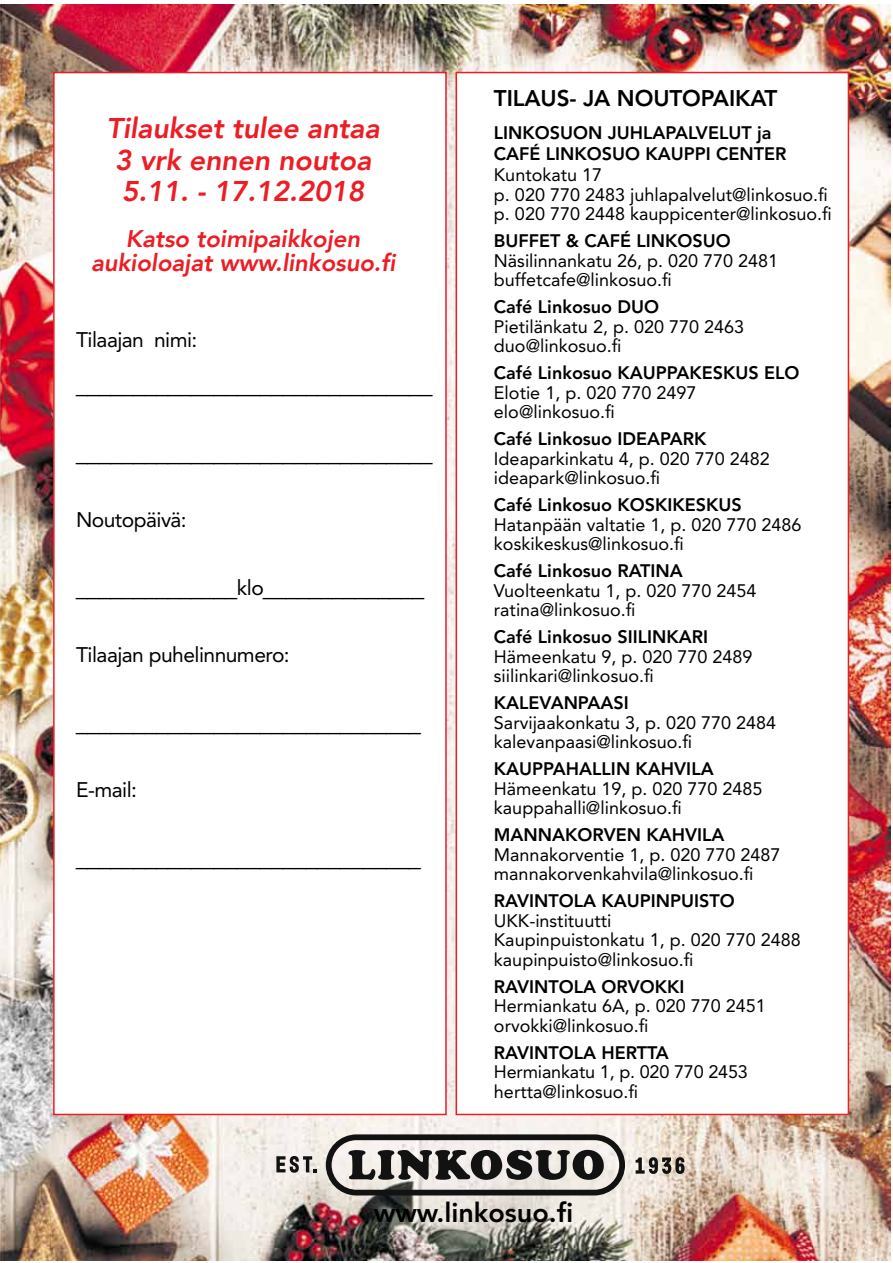
<style>
.page{position:relative;width:893px;height:1263px;background:#fff}
.page>*{position:absolute;margin:0;border:0;box-sizing:border-box;transform-origin:0 0}
.t1{font:italic 800 28.5px/31.5px "Avenir LT Com";letter-spacing:-.005em;color:#ec1d25}
.t2{font:800 27px "Avenir LT Std";color:#000}
.t3{font:italic 800 24px/24px "Avenir LT Com";letter-spacing:-.005em;color:#ec1d25;text-align:center}
.t4{font:800 22.5px "Avenir LT Std";letter-spacing:-.005em;color:#000}
.t5{font:21px "Gill Sans";color:#000}
.t6{font:21px "Avenir LT Std";letter-spacing:-.025em;color:#000}
.t7{font:18px/19.5px "Avenir LT Std";color:#000}
.t8{font:800 18px/21px "Avenir LT Std";color:#000}
.s1{font-family:"Avenir LT Std"}
</style>
<div class="page">
<img style="left:0;top:4px;width:890px;height:1257px">
<div style="left:53px;top:72px;width:394px;height:1043px;background:#fff;border:2px solid #ec1d25"></div>
<div style="left:456px;top:72px;width:393px;height:1043px;background:#fff;border:2px solid #ec1d25"></div>
<svg style="left:326px;top:1134px;width:299px;height:61px;background:#8d8b87"></svg>
<svg style="left:276px;top:1156px;width:40px;height:17px"></svg>
<svg style="left:636px;top:1157px;width:49px;height:17px"></svg>
<h1 class="t1" style="left:106px;top:113px;width:275px">Tilaukset tulee antaa<br>3 vrk ennen noutoa<br>5.11. - 17.12.2018</h1>
<h3 class="t3" style="left:91px;top:226px;width:307px">Katso toimipaikkojen aukioloajat www.linkosuo.fi</h3>
<p class="t6" style="left:76px;top:328px;width:123px">Tilaajan nimi:</p>
<p class="t5" style="left:76px;top:373px;width:358px">_______________________________</p>
<p class="t5" style="left:76px;top:440px;width:358px">_______________________________</p>
<p class="t6" style="left:76px;top:508px;width:112px">Noutopäivä:</p>
<p class="t5" style="left:76px;top:575px;width:350px">______________<span class="s1">klo</span>______________</p>
<p class="t6" style="left:76px;top:643px;width:215px">Tilaajan puhelinnumero:</p>
<p class="t5" style="left:76px;top:710px;width:346px">______________________________</p>
<p class="t6" style="left:76px;top:778px;width:63px">E-mail:</p>
<p class="t5" style="left:76px;top:845px;width:346px">______________________________</p>
<p class="t4" style="left:494px;top:85px;width:285px">TILAUS- JA NOUTOPAIKAT</p>
<p class="t8" style="left:494px;top:123px;width:294px">LINKOSUON JUHLAPALVELUT ja<br>CAFÉ LINKOSUO KAUPPI CENTER</p>
<p class="t7" style="left:494px;top:165px;width:339px">Kuntokatu 17<br>p. 020 770 2483 juhlapalvelut@linkosuo.fi p. 020 770 2448 kauppicenter@linkosuo.fi</p>
<p class="t8" style="left:494px;top:231px;width:238px">BUFFET &amp; CAFÉ LINKOSUO</p>
<p class="t7" style="left:494px;top:251px;width:286px">Näsilinnankatu 26, p. 020 770 2481 buffetcafe@linkosuo.fi</p>
<p class="t8" style="left:494px;top:297px;width:167px">Café Linkosuo DUO</p>
<p class="t7" style="left:494px;top:317px;width:252px">Pietilänkatu 2, p. 020 770 2463 duo@linkosuo.fi</p>
<p class="t8" style="left:494px;top:363px;width:307px">Café Linkosuo KAUPPAKESKUS ELO</p>
<p class="t7" style="left:494px;top:383px;width:204px">Elotie 1, p. 020 770 2497 elo@linkosuo.fi</p>
<p class="t8" style="left:494px;top:429px;width:214px">Café Linkosuo IDEAPARK</p>
<p class="t7" style="left:494px;top:449px;width:277px">Ideaparkinkatu 4, p. 020 770 2482 ideapark@linkosuo.fi</p>
<p class="t8" style="left:494px;top:495px;width:249px">Café Linkosuo KOSKIKESKUS</p>
<p class="t7" style="left:494px;top:515px;width:309px">Hatanpään valtatie 1, p. 020 770 2486 koskikeskus@linkosuo.fi</p>
<p class="t8" style="left:494px;top:561px;width:190px">Café Linkosuo RATINA</p>
<p class="t7" style="left:494px;top:581px;width:264px">Vuolteenkatu 1, p. 020 770 2454 ratina@linkosuo.fi</p>
<p class="t8" style="left:494px;top:627px;width:216px">Café Linkosuo SIILINKARI</p>
<p class="t7" style="left:494px;top:647px;width:260px">Hämeenkatu 9, p. 020 770 2489 siilinkari@linkosuo.fi</p>
<p class="t8" style="left:494px;top:692px;width:136px">KALEVANPAASI</p>
<p class="t7" style="left:494px;top:713px;width:284px">Sarvijaakonkatu 3, p. 020 770 2484 kalevanpaasi@linkosuo.fi</p>
<p class="t8" style="left:494px;top:758px;width:221px">KAUPPAHALLIN KAHVILA</p>
<p class="t7" style="left:494px;top:779px;width:270px">Hämeenkatu 19, p. 020 770 2485 kauppahalli@linkosuo.fi</p>
<p class="t8" style="left:494px;top:824px;width:232px">MANNAKORVEN KAHVILA</p>
<p class="t7" style="left:494px;top:845px;width:288px">Mannakorventie 1, p. 020 770 2487 mannakorvenkahvila@linkosuo.fi</p>
<p class="t8" style="left:494px;top:890px;width:242px">RAVINTOLA KAUPINPUISTO</p>
<p class="t7" style="left:494px;top:911px;width:308px">UKK-instituutti<br>Kaupinpuistonkatu 1, p. 020 770 2488 kaupinpuisto@linkosuo.fi</p>
<p class="t8" style="left:494px;top:976px;width:192px">RAVINTOLA ORVOKKI</p>
<p class="t7" style="left:494px;top:996px;width:273px">Hermiankatu 6A, p. 020 770 2451 orvokki@linkosuo.fi</p>
<p class="t8" style="left:494px;top:1042px;width:176px">RAVINTOLA HERTTA</p>
<p class="t7" style="left:494px;top:1062px;width:255px">Hermiankatu 1, p. 020 770 2453 hertta@linkosuo.fi</p>
<h2 class="t2" style="left:374px;top:1196px;width:200px">www.linkosuo.fi</h2>
</div>
